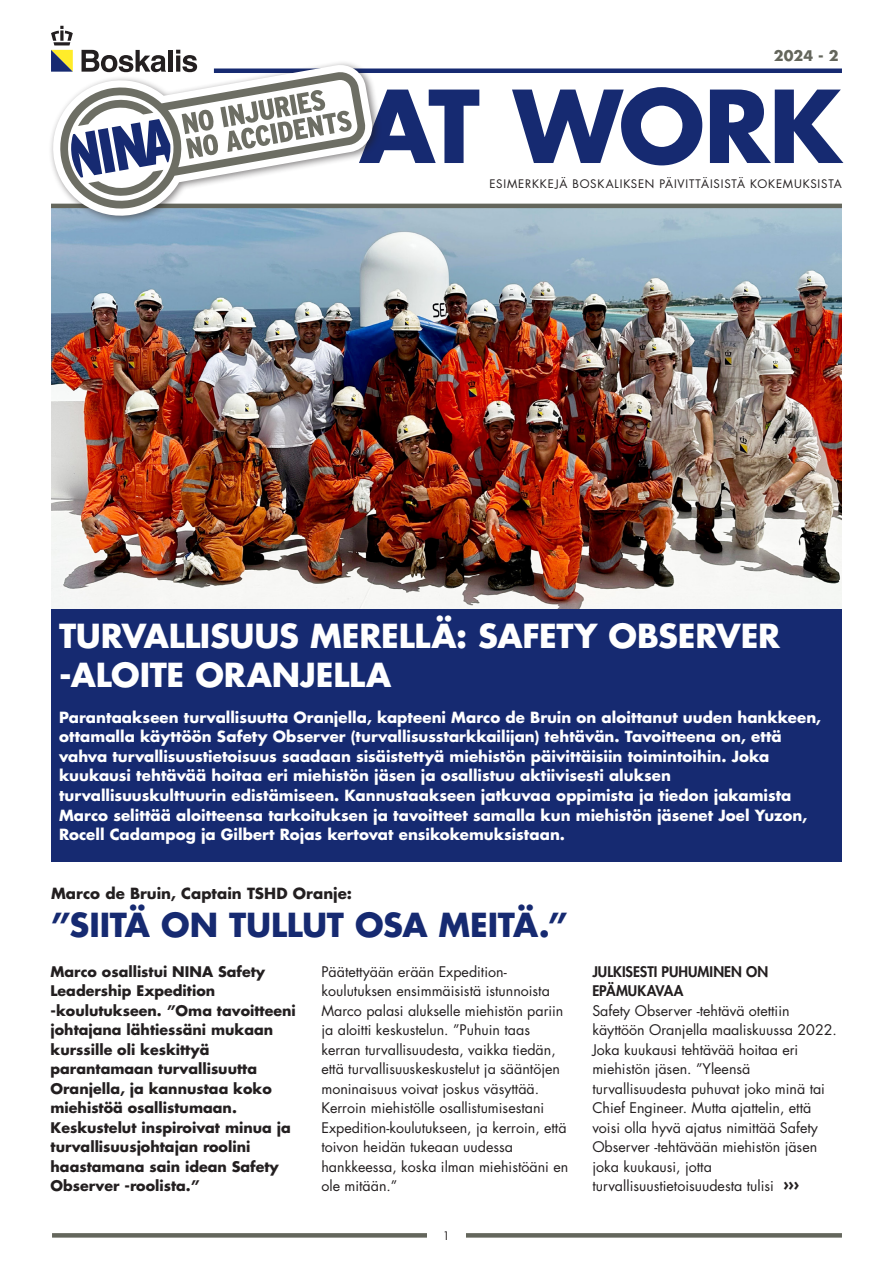
<style>
.page{position:relative;width:893px;height:1263px;background:#fff}
.page>*{position:absolute;margin:0;border:0;box-sizing:border-box;transform-origin:0 0}
._002_BOS_Heading_2_Chapter___50_50_pt{font:700 97.35px "Futura Std";letter-spacing:-.025em;color:#162a71}
._002_BOS_Heading_2_Chapter___50_50_pt-2{font:700 32.25px/38.7px "Futura Std";letter-spacing:-.005em;color:#fff}
._002_BOS_Heading_2_Chapter___50_50_pt-3{font:700 32.25px "Futura Std";letter-spacing:-.01em;color:#162a71}
._000_BOS_Introduction___9_5_13_pt{font:700 15px/19.5px "Futura Std";color:#fff}
._002_BOS_Heading_2_Chapter___50_50_pt-4{font:700 15px "Futura Std";color:#231f20}
._005_BOS_Body___No_Hyph___9_5_13_pt{font:14.25px/19.5px "Futura Std";color:#231f20}
._005_BOS_Body___No_Hyph___9_5_13_pt-2{font:700 14.25px/19.5px "Futura Std";color:#231f20}
._005_BOS_Body___No_Hyph___9_5_13_pt-3{font:800 14.25px/19.5px "Futura Std";color:#231f20}
._000_BOS_Introduction___9_5_13_pt-2{font:700 14.25px "Futura Std";color:#64665c}
._002_BOS_Heading_2_Chapter___50_50_pt-5{font:11.4px "Futura Std";letter-spacing:.07em;color:#231f20}
.s1{font-weight:700;font-size:16.5px}
</style>
<div class="page">
<img style="left:51px;top:208px;width:791px;height:401px">
<div style="left:214px;top:68px;width:628px;height:5px;background:#162a71"></div>
<hr style="left:51px;top:204px;width:791px;height:4px;background:#64665c">
<svg style="left:52px;top:1233px;width:790px;height:4px;background:#686a61"></svg>
<div style="left:48px;top:61px;width:334px;height:164px;background:#231f20;opacity:.55"></div>
<svg style="left:51px;top:64px;width:323px;height:154px"></svg>
<svg style="left:51px;top:26px;width:316px;height:184px"></svg>
<div style="left:427px;top:1222px;width:38px;height:26px;background:#fff"></div>
<div style="left:51px;top:609px;width:791px;height:252px;background:#162a71"></div>
<p class="_000_BOS_Introduction___9_5_13_pt-2" style="left:774px;top:46px;width:66px">2024 - 2</p>
<p class="_002_BOS_Heading_2_Chapter___50_50_pt" style="left:359px;top:62px;width:484px">AT WORK</p>
<p class="_002_BOS_Heading_2_Chapter___50_50_pt-5" style="left:490px;top:177px;width:354px">ESIMERKKEJÄ BOSKALIKSEN PÄIVITTÄISISTÄ KOKEMUKSISTA</p>
<p class="_002_BOS_Heading_2_Chapter___50_50_pt-2" style="left:59px;top:616px;width:723px">TURVALLISUUS MERELLÄ: SAFETY OBSERVER -ALOITE ORANJELLA</p>
<p class="_000_BOS_Introduction___9_5_13_pt" style="left:59px;top:707px;width:764px">Parantaakseen turvallisuutta Oranjella, kapteeni Marco de Bruin on aloittanut uuden hankkeen, ottamalla käyttöön Safety Observer (turvallisusstarkkailijan) tehtävän. Tavoitteena on, että vahva turvallisuustietoisuus saadaan sisäistettyä miehistön päivittäisiin toimintoihin. Joka kuukausi tehtävää hoitaa eri miehistön jäsen ja osallistuu aktiivisesti aluksen turvallisuuskulttuurin edistämiseen. Kannustaakseen jatkuvaa oppimista ja tiedon jakamista Marco selittää aloitteensa tarkoituksen ja tavoitteet samalla kun miehistön jäsenet Joel Yuzon, Rocell Cadampog ja Gilbert Rojas kertovat ensikokemuksistaan.</p>
<p class="_002_BOS_Heading_2_Chapter___50_50_pt-4" style="left:51px;top:883px;width:302px">Marco de Bruin, Captain TSHD Oranje:</p>
<p class="_002_BOS_Heading_2_Chapter___50_50_pt-3" style="left:51px;top:903px;width:519px">”SIITÄ ON TULLUT OSA MEITÄ.”</p>
<p class="_005_BOS_Body___No_Hyph___9_5_13_pt-2" style="left:51px;top:961px;width:247px">Marco osallistui NINA Safety<br>Leadership Expedition -koulutukseen. ”Oma tavoitteeni johtajana lähtiessäni mukaan kurssille oli keskittyä parantamaan turvallisuutta<br>Oranjella, ja kannustaa koko miehistöä osallistumaan.<br>Keskustelut inspiroivat minua ja turvallisuusjohtajan roolini haastamana sain idean Safety<br>Observer -roolista.”</p>
<p class="_005_BOS_Body___No_Hyph___9_5_13_pt" style="left:321px;top:962px;width:248px">Päätettyään erään Expedition&shy;koulutuksen ensimmäisistä istunnoista Marco palasi alukselle miehistön pariin ja aloitti keskustelun. ”Puhuin taas kerran turvallisuudesta, vaikka tiedän, että turvallisuuskeskustelut ja sääntöjen moninaisuus voivat joskus väsyttää.<br>Kerroin miehistölle osallistumisestani Expedition-koulutukseen, ja kerroin, että toivon heidän tukeaan uudessa hankkeessa, koska ilman miehistöäni en ole mitään.”</p>
<p class="_005_BOS_Body___No_Hyph___9_5_13_pt-3" style="left:592px;top:961px;width:177px">JULKISESTI PUHUMINEN ON<br>EPÄMUKAVAA</p>
<p class="_005_BOS_Body___No_Hyph___9_5_13_pt" style="left:592px;top:1001px;width:246px">Safety Observer -tehtävä otettiin käyttöön Oranjella maaliskuussa 2022.<br>Joka kuukausi tehtävää hoitaa eri miehistön jäsen. ”Yleensä turvallisuudesta puhuvat joko minä tai Chief Engineer. Mutta ajattelin, että voisi olla hyvä ajatus nimittää Safety Observer -tehtävään miehistön jäsen joka kuukausi, jotta turvallisuustietoisuudesta tulisi <span class="s1">›››</span></p>
<p class="_002_BOS_Heading_2_Chapter___50_50_pt-5" style="left:443px;top:1228px;width:9px">1</p>
</div>
